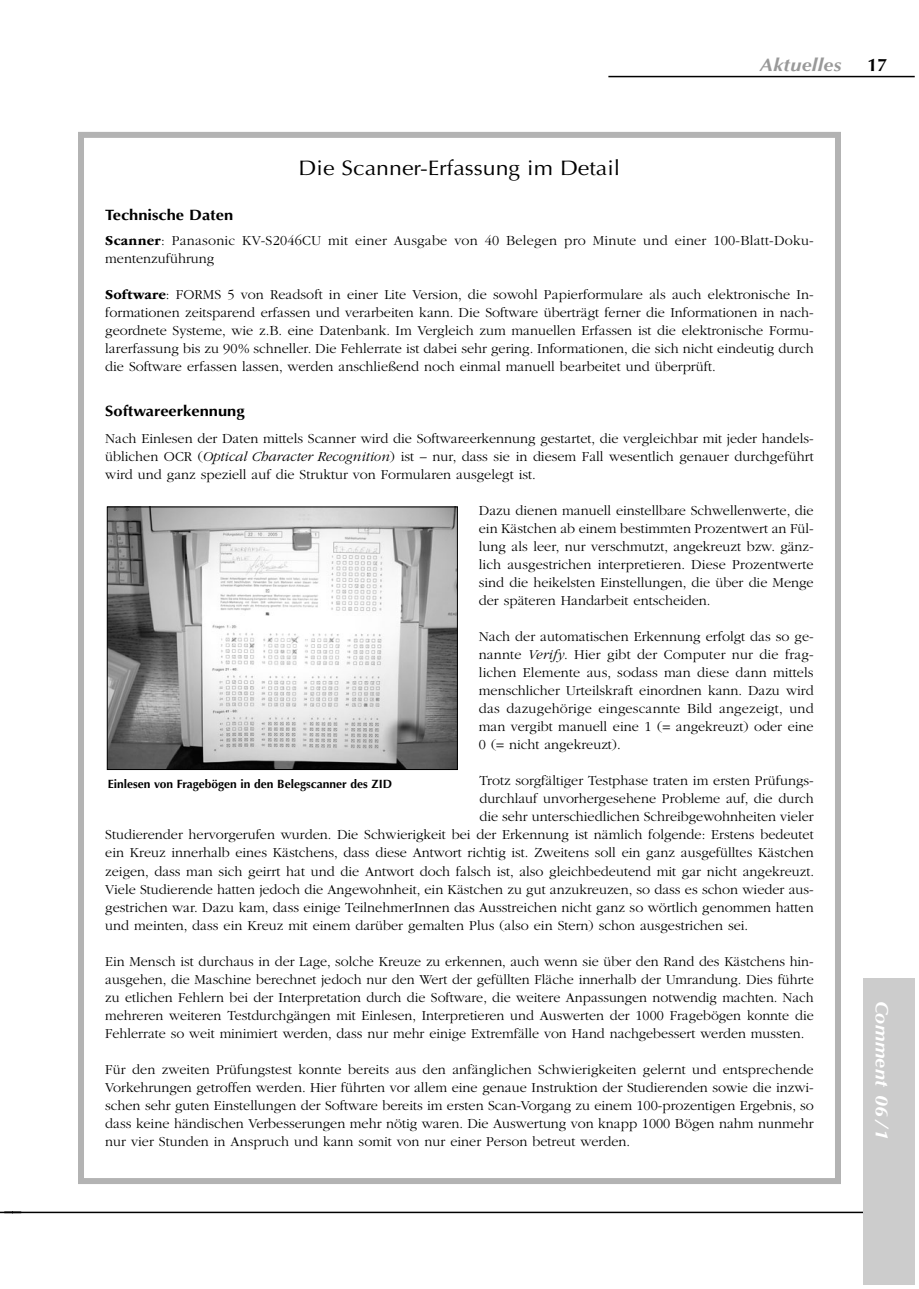
<style>
.page{position:relative;width:919px;height:1289px;background:#fff}
.page>*{position:absolute;margin:0;border:0;box-sizing:border-box;transform-origin:0 0}
.t1{font:21px "Optima LT Std";color:#000;scale:1.1 1}
.t2{font:italic 700 18px "Optima LT Std";letter-spacing:.015em;color:#fff;scale:1.1 1}
.t3{font:italic 700 18px "Optima LT Std";letter-spacing:.015em;color:#999;scale:1.1 1}
.t4{font:700 18px "Optima LT Std";color:#000}
.t5{font:700 15px "Optima LT Std";color:#000;scale:1.1 1}
.t6{font:300 14.25px/18px "ITC Garamond Std";color:#000;text-align:justify}
.t7{font:700 12px "Optima LT Std";color:#000}
.s1{font-weight:700}
.s2{font-style:italic}
</style>
<div class="page">
<svg style="left:0;top:1211px;width:13px;height:2px"></svg>
<hr style="left:13px;top:1211px;width:901px;height:2px;background:#000">
<hr style="left:608px;top:76px;width:306px;height:1px;background:#000">
<div style="left:863px;top:978px;width:51px;height:306px;background:#ccc"></div>
<div style="left:78px;top:132px;width:762px;height:1051px;border:6px solid #b3b3b3"></div>
<img style="left:109px;top:509px;width:346px;height:258px">
<div style="left:107px;top:507px;width:350px;height:262px;border:1px solid #000"></div>
<h1 class="t1" style="left:298px;top:160px;width:294px">Die Scanner-Erfassung im Detail</h1>
<p class="t3" style="left:759px;top:58px;width:76px">Aktuelles</p>
<p class="t4" style="left:867px;top:58px;width:22px">17</p>
<p class="t5" style="left:105px;top:209px;width:118px">Technische Daten</p>
<p class="t6" style="left:105px;top:233px;width:710px"><span class="s1">Scanner</span>: Panasonic KV-S2046CU mit einer Ausgabe von 40 Belegen pro Minute und einer 100-Blatt-Doku&shy;mentenzuführung</p>
<p class="t6" style="left:105px;top:287px;width:710px"><span class="s1">Software</span>: FORMS 5 von Readsoft in einer Lite Version, die sowohl Papierformulare als auch elektronische In&shy;formationen zeitsparend erfassen und verarbeiten kann. Die Software überträgt ferner die Informationen in nach&shy;geordnete Systeme, wie z.B. eine Datenbank. Im Vergleich zum manuellen Erfassen ist die elektronische Formu&shy;larerfassung bis zu 90% schneller. Die Fehlerrate ist dabei sehr gering. Informationen, die sich nicht eindeutig durch die Software erfassen lassen, werden anschließend noch einmal manuell bearbeitet und überprüft.</p>
<p class="t5" style="left:105px;top:405px;width:128px">Softwareerkennung</p>
<p class="t6" style="left:105px;top:431px;width:710px">Nach Einlesen der Daten mittels Scanner wird die Softwareerkennung gestartet, die vergleichbar mit jeder handels&shy;üblichen OCR (<span class="s2">Optical Character Recognition</span>) ist – nur, dass sie in diesem Fall wesentlich genauer durchgeführt wird und ganz speziell auf die Struktur von Formularen ausgelegt ist.</p>
<p class="t6" style="left:479px;top:503px;width:336px">Dazu dienen manuell einstellbare Schwellenwerte, die ein Kästchen ab einem bestimmten Prozentwert an Fül&shy;lung als leer, nur verschmutzt, angekreuzt bzw. gänz&shy;lich ausgestrichen interpretieren. Diese Prozent werte sind die heikelsten Einstellungen, die über die Menge der späteren Handarbeit entscheiden.</p>
<p class="t6" style="left:479px;top:629px;width:336px">Nach der automatischen Erkennung erfolgt das so ge&shy;nannte <span class="s2">Verify</span>. Hier gibt der Computer nur die frag&shy;lichen Elemente aus, sodass man diese dann mittels menschlicher Urteilskraft einordnen kann. Dazu wird das dazugehörige eingescannte Bild angezeigt, und man vergibt manuell eine 1 (= angekreuzt) oder eine 0 (= nicht angekreuzt).</p>
<p class="t6" style="left:479px;top:773px;width:336px">Trotz sorgfältiger Testphase traten im ersten Prüfungs-</p>
<p class="t6" style="left:479px;top:791px;width:336px">durchlauf unvorhergesehene Probleme auf, die durch</p>
<p class="t6" style="left:479px;top:809px;width:336px">die sehr unterschiedlichen Schreibgewohnheiten vieler</p>
<p class="t6" style="left:105px;top:827px;width:710px">Studie render hervorgerufen wurden. Die Schwierigkeit bei der Erkennung ist nämlich folgende: Erstens bedeutet</p>
<p class="t6" style="left:105px;top:845px;width:710px">ein Kreuz innerhalb eines Kästchens, dass diese Antwort richtig ist. Zweitens soll ein ganz ausgefülltes Kästchen</p>
<p class="t6" style="left:105px;top:863px;width:710px">zeigen, dass man sich geirrt hat und die Antwort doch falsch ist, also gleichbedeutend mit gar nicht angekreuzt.</p>
<p class="t6" style="left:105px;top:881px;width:710px">Viele Studierende hatten jedoch die Angewohnheit, ein Kästchen zu gut anzukreuzen, so dass es schon wieder aus-</p>
<p class="t6" style="left:105px;top:899px;width:710px">ge strichen war. Dazu kam, dass einige TeilnehmerInnen das Ausstreichen nicht ganz so wörtlich genommen hatten</p>
<p class="t6" style="left:105px;top:917px;width:644px">und meinten, dass ein Kreuz mit einem darüber gemalten Plus (also ein Stern) schon ausgestrichen sei.</p>
<p class="t6" style="left:105px;top:953px;width:710px">Ein Mensch ist durchaus in der Lage, solche Kreuze zu erkennen, auch wenn sie über den Rand des Kästchens hin&shy;ausgehen, die Maschine berechnet jedoch nur den Wert der gefüllten Fläche innerhalb der Umrandung. Dies führte zu etlichen Fehlern bei der Interpretation durch die Software, die weitere Anpassungen notwendig mach ten. Nach meh reren weiteren Testdurchgängen mit Einlesen, Interpretieren und Auswerten der 1000 Fragebögen konnte die Feh ler rate so weit minimiert werden, dass nur mehr einige Extremfälle von Hand nachgebessert werden mussten.</p>
<p class="t6" style="left:105px;top:1061px;width:710px">Für den zweiten Prüfungstest konnte bereits aus den anfänglichen Schwierigkeiten gelernt und entsprechende Vorkehrungen getroffen werden. Hier führten vor allem eine genaue Instruktion der Studierenden sowie die inzwi&shy;schen sehr guten Einstellungen der Software bereits im ersten Scan-Vorgang zu einem 100-prozentigen Ergebnis, so dass keine händischen Verbesserungen mehr nötig waren. Die Auswertung von knapp 1000 Bögen nahm nunmehr nur vier Stunden in Anspruch und kann somit von nur einer Person betreut werden.</p>
<p class="t7" style="left:108px;top:779px;width:286px">Einlesen von Fragebögen in den Belegscanner des ZID</p>
<p class="t2" style="left:888px;top:1000px;width:128px;rotate:90deg">Comment 06/1</p>
</div>
